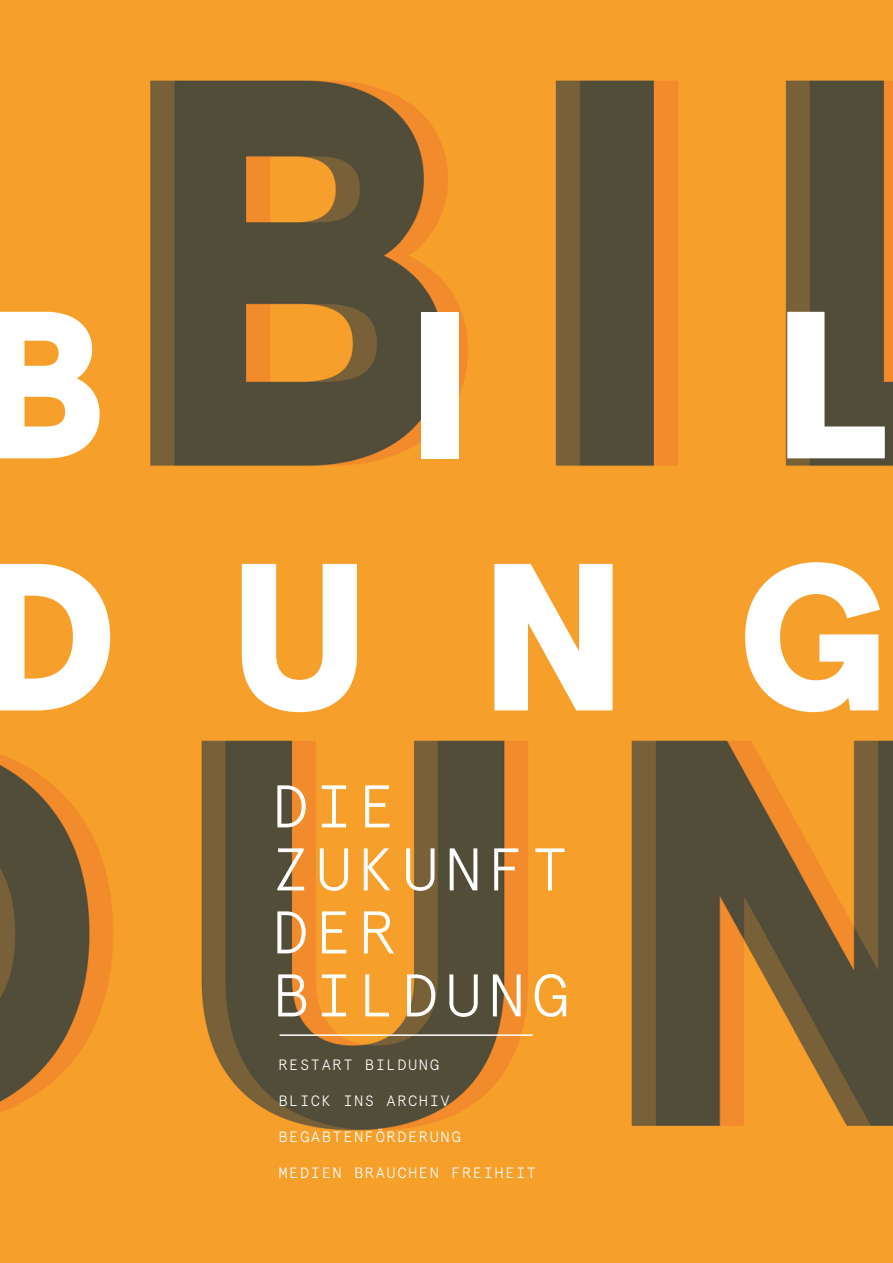
<style>
.page{position:relative;width:893px;height:1263px;background:#fff}
.page>*{position:absolute;margin:0;border:0;box-sizing:border-box;transform-origin:0 0}
.t1{font:900 209.4px/252px "Apercu Pro";color:#fff;text-align:right}
.t2{font:300 60px/63px "Apercu Mono Pro";letter-spacing:.1em;color:#fff}
.t3{font:300 15px "Apercu Mono Pro";letter-spacing:.1em;color:#fff}
</style>
<div class="page">
<img style="left:0;top:0;width:893px;height:1263px">
<hr style="left:280px;top:1034px;width:253px;height:2px;background:#fff">
<h1 class="t1" style="left:-27px;top:245px;width:135px">B</h1>
<h1 class="t1" style="left:406px;top:245px;width:68px">I</h1>
<h1 class="t1" style="left:-27px;top:245px;width:919px">L<br>DUNG</h1>
<h2 class="t2" style="left:272px;top:770px;width:298px">DIE<br>ZUKUNFT<br>DER<br>BILDUNG</h2>
<p class="t3" style="left:279px;top:1054px;width:162px">RESTART BILDUNG</p>
<p class="t3" style="left:279px;top:1090px;width:173px">BLICK INS ARCHIV</p>
<p class="t3" style="left:279px;top:1126px;width:184px">BEGABTENFÖRDERUNG</p>
<p class="t3" style="left:279px;top:1162px;width:259px">MEDIEN BRAUCHEN FREIHEIT</p>
</div>
